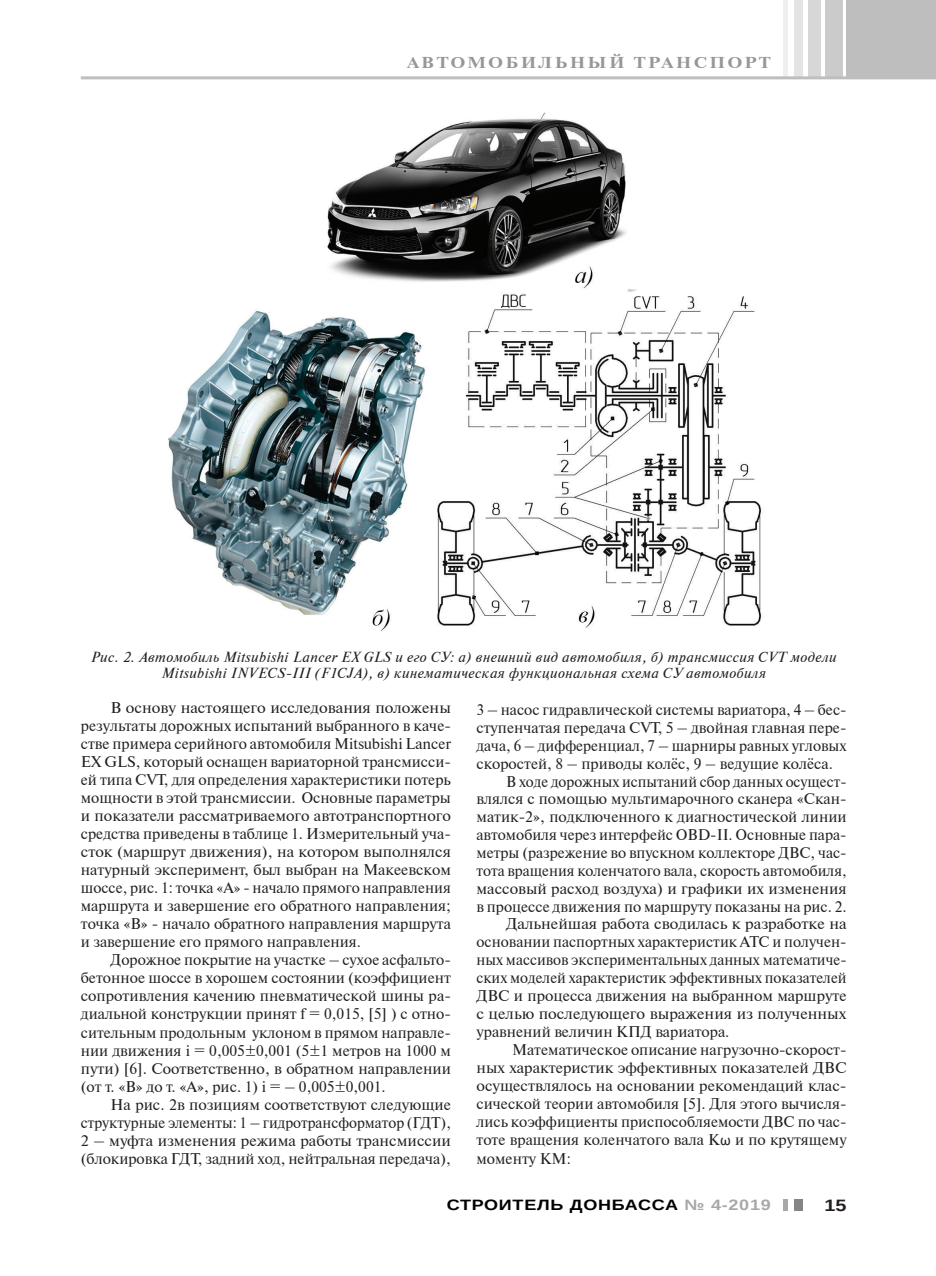
<style>
.page{position:relative;width:936px;height:1276px;background:#fff}
.page>*{position:absolute;margin:0;border:0;box-sizing:border-box;transform-origin:0 0}
.t1{font:700 16.5px "Arimo";color:#231f20;scale:1.2 1}
.t2{font:700 15.75px "Newton C";letter-spacing:.13em;color:#979797;scale:1.2 1}
.t3{font:15.45px/18px "Newton C";color:#231f20}
.t4{font:15.45px/18px "Newton C";color:#231f20;text-align:justify;scale:1.05 1}
.t5{font:15.45px "Newton C";color:#231f20;scale:.96 1}
.t6{font:700 15px "Arimo";letter-spacing:.04em;color:#000;scale:1.2 1}
.t7{font:italic 14.55px/15.8px "Newton C";letter-spacing:.03em;color:#231f20;text-align:center}
.s1{font-family:"Calibri"}
.s2{color:#a8a8a8}
</style>
<div class="page">
<div style="left:846px;top:0;width:89px;height:78px;background:#bebebe"></div>
<div style="left:825px;top:0;width:17px;height:78px;background:#cbcbcb"></div>
<div style="left:807px;top:0;width:13px;height:78px;background:#d7d7d7"></div>
<div style="left:794px;top:0;width:8px;height:78px;background:#e4e4e4"></div>
<hr style="left:783px;top:0;width:4px;height:78px;background:#efefef">
<hr style="left:81px;top:76px;width:854px;height:3px;background:#bebebe">
<div style="left:794px;top:1199px;width:8px;height:11px;background:#858585"></div>
<hr style="left:783px;top:1199px;width:4px;height:11px;background:#a8a8a8">
<img style="left:168px;top:112px;width:594px;height:519px">
<p class="t2" style="left:407px;top:53px;width:304px">АВТОМОБИЛЬНЫЙ ТРАНСПОРТ</p>
<p class="t7" style="left:91px;top:649px;width:747px">Рис. 2. Автомобиль Mitsubishi Lancer EX GLS и его СУ: а) внешний вид автомобиля, б) трансмиссия CVT модели<br>Mitsubishi INVECS-III (F1CJA), в) кинематическая функциональная схема СУ автомобиля</p>
<p class="t4" style="left:81px;top:699px;width:354px;text-indent:30px">В основу настоящего исследования положены результаты дорожных испытаний выбранного в каче&shy;стве примера серийного автомобиля Mitsubishi Lancer EX GLS, который оснащен вариаторной трансмисси&shy;ей типа CVT, для определения характеристики потерь мощности в этой трансмиссии. Основные параметры и показатели рассматриваемого автотранспортного средства приведены в таблице 1. Измерительный уча&shy;сток (маршрут движения), на котором выполнялся натурный эксперимент, был выбран на Макеевском шоссе, рис. 1: точка «А» - начало прямого направления маршрута и завершение его обратного направления; точка «B» - начало обратного направления маршрута и завершение его прямого направления.</p>
<p class="t3" style="left:81px;top:951px;width:371px;text-indent:30px">Дорожное покрытие на участке – сухое асфальто&shy;бетонное шоссе в хорошем состоянии (коэффициент сопротивления качению пневматической шины ра&shy;диальной конструкции принят f = 0,015, [5] ) с отно&shy;сительным продольным уклоном в прямом направле&shy;нии движения i = 0,005±0,001 (5±1 метров на 1000 м пути) [6]. Соответственно, в обратном направлении (от т. «В» до т. «А», рис. 1) i = – 0,005±0,001.</p>
<p class="t3" style="left:81px;top:1095px;width:371px;text-align:justify;text-indent:30px">На рис. 2в позициям соответствуют следующие структурные элементы: 1 – гидротрансформатор (ГДТ), 2 – муфта изменения режима работы трансмиссии (блокировка ГДТ, задний ход, нейтральная передача),</p>
<p class="t3" style="left:476px;top:701px;width:371px">3 – насос гидравлической системы вариатора, 4 – бес-</p>
<p class="t3" style="left:476px;top:718px;width:371px">ступенчатая передача CVT, 5 – двойная главная пере-</p>
<p class="t3" style="left:476px;top:736px;width:371px">дача, 6 – дифференциал, 7 – шарниры равных угловых</p>
<p class="t3" style="left:476px;top:754px;width:358px">скоростей, 8 – приводы колёс, 9 – ведущие колёса.</p>
<p class="t5" style="left:506px;top:773px;width:356px">В ходе дорожных испытаний сбор данных осущест-</p>
<p class="t3" style="left:476px;top:790px;width:371px">влялся с помощью мультимарочного сканера «Скан-</p>
<p class="t3" style="left:476px;top:808px;width:371px">матик-2», подключенного к диагностической линии</p>
<p class="t3" style="left:476px;top:826px;width:371px">автомобиля через интерфейс OBD-II. Основные пара-</p>
<p class="t3" style="left:476px;top:843px;width:369px">метры (разрежение во впускном коллекторе ДВС, час-</p>
<p class="t3" style="left:476px;top:861px;width:371px">тота вращения коленчатого вала, скорость автомобиля,</p>
<p class="t3" style="left:476px;top:879px;width:371px">массовый расход воздуха) и графики их изменения</p>
<p class="t3" style="left:476px;top:897px;width:371px">в процессе движения по маршруту показаны на рис. 2.</p>
<p class="t4" style="left:506px;top:915px;width:325px">Дальнейшая работа сводилась к разработке на</p>
<p class="t3" style="left:476px;top:933px;width:371px">основании паспортных характеристик АТС и получен-</p>
<p class="t3" style="left:476px;top:951px;width:371px">ных массивов экспериментальных данных математиче-</p>
<p class="t5" style="left:476px;top:969px;width:387px">ских моделей характеристик эффективных показателей</p>
<p class="t3" style="left:476px;top:986px;width:371px">ДВС и процесса движения на выбранном маршруте</p>
<p class="t4" style="left:476px;top:1004px;width:354px">с целью последующего выражения из полученных</p>
<p class="t3" style="left:476px;top:1022px;width:254px">уравнений величин КПД вариатора.</p>
<p class="t3" style="left:512px;top:1040px;width:336px">Математическое описание нагрузочно-скорост-</p>
<p class="t3" style="left:476px;top:1058px;width:371px">ных характеристик эффективных показателей ДВС</p>
<p class="t3" style="left:476px;top:1076px;width:371px">осуществлялось на основании рекомендаций клас-</p>
<p class="t3" style="left:476px;top:1095px;width:371px">сической теории автомобиля [5]. Для этого вычисля-</p>
<p class="t3" style="left:476px;top:1113px;width:371px">лись коэффициенты приспособляемости ДВС по час-</p>
<p class="t3" style="left:476px;top:1131px;width:371px">тоте вращения коленчатого вала K<span class="s1">ω</span> и по крутящему</p>
<p class="t3" style="left:476px;top:1149px;width:96px">моменту KM:</p>
<p class="t6" style="left:446px;top:1195px;width:271px">СТРОИТЕЛЬ ДОНБАССА <span class="s2">№ 4-2019</span></p>
<p class="t1" style="left:824px;top:1193px;width:20px">15</p>
</div>
